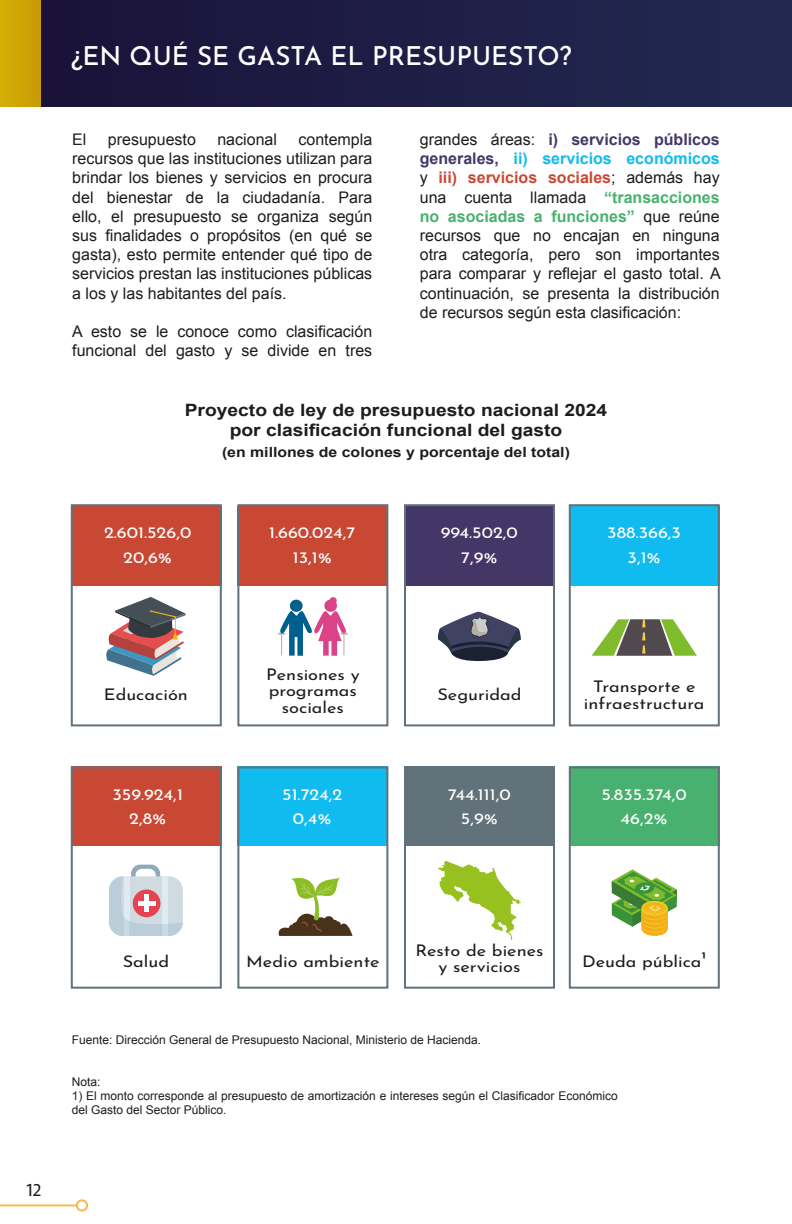
<style>
.page{position:relative;width:792px;height:1224px;background:#fff}
.page>*{position:absolute;margin:0;border:0;box-sizing:border-box;transform-origin:0 0}
.t1{font:500 26px "Josefin Sans";color:#fff}
.t2{font:18px "Seravek";color:#1d1d1b}
.t3{font:700 17px "Arial";color:#1d1d1b;scale:1.13 1}
.t4{font:16px/19.2px "Arial";color:#1d1d1b;text-align:justify}
.t5{font:16px/16.4px "Josefin Sans";color:#1d1d1b;text-align:center;scale:1.13 1}
.t6{font:16px "Josefin Sans";color:#fff;scale:1.13 1}
.t7{font:700 14px "Arial";color:#1d1d1b;scale:1.13 1}
.t8{font:12px/14px "Arial";color:#1d1d1b}
.s1{font-weight:700;color:#443768}
.s2{font-weight:700;color:#10bbef}
.s3{font-weight:700;color:#c94833}
.s4{font-weight:700;color:#49b170}
</style>
<div class="page">
<div style="left:71px;top:506px;width:151px;height:79px;background:#c94833"></div>
<div style="left:71px;top:766px;width:151px;height:80px;background:#c94833"></div>
<div style="left:237px;top:506px;width:151px;height:79px;background:#c94833"></div>
<div style="left:237px;top:766px;width:151px;height:80px;background:#10bbef"></div>
<div style="left:404px;top:506px;width:151px;height:79px;background:#443768"></div>
<div style="left:404px;top:766px;width:151px;height:80px;background:#62727a"></div>
<div style="left:569px;top:506px;width:151px;height:79px;background:#10bbef"></div>
<div style="left:569px;top:766px;width:151px;height:80px;background:#49b170"></div>
<div style="left:0;top:0;width:792px;height:107px;background:#1e1e45"></div>
<div style="left:0;top:0;width:40px;height:107px;background:#cfa506"></div>
<div style="left:71px;top:504px;width:151px;height:222px;border:2px solid #62727a"></div>
<div style="left:71px;top:766px;width:151px;height:223px;border:2px solid #62727a"></div>
<div style="left:237px;top:504px;width:151px;height:222px;border:2px solid #62727a"></div>
<div style="left:237px;top:766px;width:151px;height:223px;border:2px solid #62727a"></div>
<div style="left:404px;top:504px;width:151px;height:222px;border:2px solid #62727a"></div>
<div style="left:404px;top:766px;width:151px;height:223px;border:2px solid #62727a"></div>
<div style="left:569px;top:504px;width:151px;height:222px;border:2px solid #62727a"></div>
<div style="left:569px;top:766px;width:151px;height:223px;border:2px solid #62727a"></div>
<svg style="left:106px;top:597px;width:80px;height:79px"></svg>
<svg style="left:278px;top:597px;width:70px;height:59px"></svg>
<svg style="left:438px;top:612px;width:83px;height:49px"></svg>
<svg style="left:592px;top:619px;width:105px;height:37px"></svg>
<svg style="left:109px;top:865px;width:74px;height:71px"></svg>
<div style="left:133px;top:890px;width:27px;height:27px;background:#e64350;border-radius:50%"></div>
<div style="left:144px;top:895px;width:5px;height:17px;background:#f8fafb"></div>
<div style="left:138px;top:901px;width:17px;height:5px;background:#f8fafb"></div>
<svg style="left:278px;top:878px;width:75px;height:58px"></svg>
<svg style="left:438px;top:861px;width:83px;height:79px"></svg>
<svg style="left:612px;top:869px;width:65px;height:67px"></svg>
<svg style="left:0;top:1199px;width:88px;height:13px"></svg>
<p class="t1" style="left:71px;top:36px;width:502px">¿EN QUÉ SE GASTA EL PRESUPUESTO?</p>
<p class="t4" style="left:72px;top:130px;width:301px;text-indent:226px">contempla recursos que las instituciones utilizan para brindar los bienes y servicios en procura del bienestar de la ciudadanía. Para ello, el presupuesto se organiza según sus finalidades o propósitos (en qué se gasta), esto permite entender qué tipo de servicios prestan las instituciones públicas a los y las habitantes del país.</p>
<p class="t4" style="left:72px;top:322px;width:301px">A esto se le conoce como clasificación funcional del gasto y se divide en tres</p>
<p class="t4" style="left:72px;top:130px;width:16px">El</p>
<p class="t4" style="left:108px;top:130px;width:90px">presupuesto</p>
<p class="t4" style="left:217px;top:130px;width:61px">nacional</p>
<p class="t4" style="left:420px;top:130px;width:302px">grandes áreas: <span class="s1">i) servicios públicos generales,</span> <span class="s2">ii) servicios económicos </span>y <span class="s3">iii) servicios sociales</span>; además hay una cuenta llamada <span class="s4">“transacciones no asociadas a funciones”</span> que reúne recursos que no encajan en ninguna otra categoría, pero son importantes para comparar y reflejar el gasto total. A continuación, se presenta la distribución de recursos según esta clasificación:</p>
<p class="t3" style="left:185px;top:399px;width:375px">Proyecto de ley de presupuesto nacional 2024</p>
<p class="t3" style="left:230px;top:419px;width:296px">por clasificación funcional del gasto</p>
<p class="t7" style="left:222px;top:443px;width:309px">(en millones de colones y porcentaje del total)</p>
<p class="t6" style="left:104px;top:520px;width:79px">2.601.526,0</p>
<p class="t6" style="left:123px;top:545px;width:45px">20,6%</p>
<p class="t6" style="left:269px;top:520px;width:78px">1.660.024,7</p>
<p class="t6" style="left:293px;top:545px;width:36px">13,1%</p>
<p class="t6" style="left:441px;top:520px;width:70px">994.502,0</p>
<p class="t6" style="left:461px;top:545px;width:34px">7,9%</p>
<p class="t6" style="left:607px;top:520px;width:67px">388.366,3</p>
<p class="t6" style="left:628px;top:545px;width:31px">3,1%</p>
<p class="t5" style="left:104px;top:684px;width:76px">Educación</p>
<p class="t5" style="left:266px;top:665px;width:84px">Pensiones y programas sociales</p>
<p class="t5" style="left:437px;top:684px;width:76px">Seguridad</p>
<p class="t5" style="left:584px;top:677px;width:108px">Transporte e infraestructura</p>
<p class="t6" style="left:112px;top:782px;width:64px">359.924,1</p>
<p class="t6" style="left:129px;top:807px;width:34px">2,8%</p>
<p class="t6" style="left:282px;top:782px;width:55px">51.724,2</p>
<p class="t6" style="left:293px;top:807px;width:36px">0,4%</p>
<p class="t6" style="left:448px;top:782px;width:57px">744.111,0</p>
<p class="t6" style="left:461px;top:807px;width:34px">5,9%</p>
<p class="t6" style="left:601px;top:782px;width:77px">5.835.374,0</p>
<p class="t6" style="left:621px;top:807px;width:43px">46,2%</p>
<p class="t2" style="left:27px;top:1176px;width:16px">12</p>
<p class="t5" style="left:123px;top:952px;width:43px">Salud</p>
<p class="t5" style="left:246px;top:952px;width:120px">Medio ambiente</p>
<p class="t5" style="left:415px;top:941px;width:115px">Resto de bienes y servicios</p>
<p class="t5" style="left:582px;top:952px;width:112px">Deuda pública¹</p>
<p class="t8" style="left:72px;top:1033px;width:411px">Fuente: Dirección General de Presupuesto Nacional, Ministerio de Hacienda.</p>
<p class="t8" style="left:72px;top:1075px;width:30px">Nota:</p>
<p class="t8" style="left:72px;top:1089px;width:547px">1) El monto corresponde al presupuesto de amortización e intereses según el Clasificador Económico del Gasto del Sector Público.</p>
</div>
